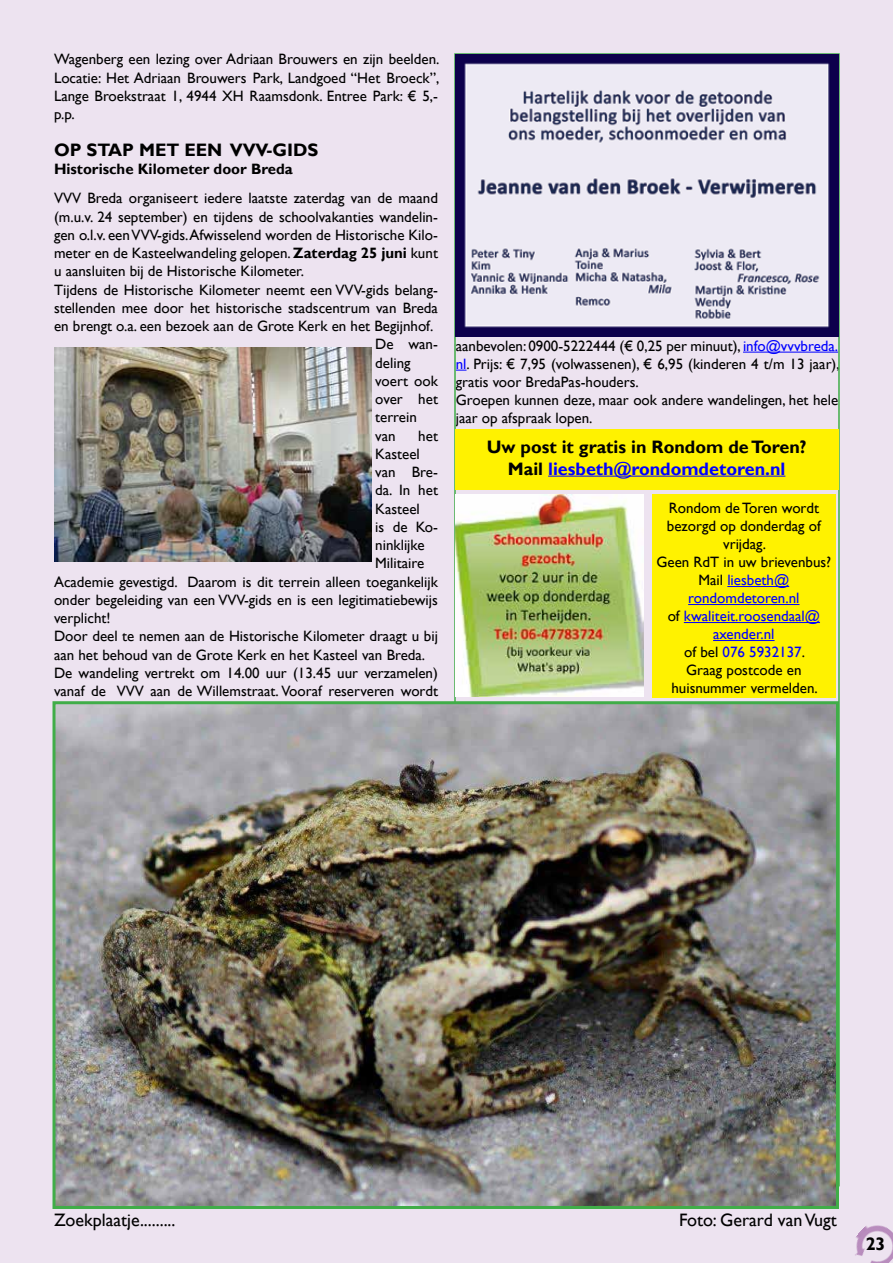
<style>
.page{position:relative;width:893px;height:1263px;background:#ede3f0}
.page>*{position:absolute;margin:0;border:0;box-sizing:border-box;transform-origin:0 0}
.t1{font:700 18px/21.6px "Gill Sans";color:#000;text-align:center}
.t2{font:18px "Gill Sans";color:#000}
.t3{font:15px/18px "Gill Sans";color:#000;text-align:justify}
.t4{font:700 15px "Gill Sans";color:#000}
.s1{font-weight:700}
.s2{color:#00f}
</style>
<div class="page">
<img style="left:855px;top:1225px;width:38px;height:38px">
<hr style="left:743px;top:352px;width:95px;height:1px;background:#00f">
<img style="left:455px;top:54px;width:384px;height:282px">
<img style="left:456px;top:494px;width:188px;height:202px">
<div style="left:652px;top:494px;width:183px;height:203px;background:#fff200"></div>
<hr style="left:727px;top:586px;width:62px;height:1px;background:#00f">
<hr style="left:688px;top:604px;width:111px;height:1px;background:#00f">
<hr style="left:684px;top:622px;width:136px;height:1px;background:#00f">
<hr style="left:713px;top:640px;width:62px;height:1px;background:#00f">
<div style="left:455px;top:429px;width:384px;height:60px;background:#fff200"></div>
<hr style="left:548px;top:476px;width:237px;height:1px;background:#00f">
<img style="left:54px;top:348px;width:317px;height:213px">
<img style="left:56px;top:705px;width:779px;height:500px">
<div style="left:52px;top:701px;width:787px;height:508px;border:3px solid #40ad48"></div>
<p class="t3" style="left:54px;top:50px;width:387px">Wagenberg een lezing over Adriaan Brouwers en zijn beelden.<br>Locatie: Het Adriaan Brouwers Park, Landgoed “Het Broeck”, Lange Broekstraat 1, 4944 XH Raamsdonk. Entree Park: € 5,- p.p.</p>
<p class="t1" style="left:54px;top:139px;width:266px">OP STAP MET EEN VVV-GIDS</p>
<p class="t4" style="left:54px;top:160px;width:240px">Historische Kilometer door Breda</p>
<p class="t3" style="left:54px;top:189px;width:385px">VVV Breda organiseert iedere laatste zaterdag van de maand</p>
<p class="t3" style="left:54px;top:208px;width:385px">(m.u.v. 24 september) en tijdens de schoolvakanties wandelin-</p>
<p class="t3" style="left:54px;top:226px;width:385px">gen o.l.v. een VVV-gids. Afwisselend worden de Historische Kilo-</p>
<p class="t3" style="left:54px;top:244px;width:385px">meter en de Kasteelwandeling gelopen. <span class="s1">Zaterdag 25 juni</span> kunt</p>
<p class="t3" style="left:54px;top:263px;width:251px">u aansluiten bij de Historische Kilometer.</p>
<p class="t3" style="left:54px;top:281px;width:385px">Tijdens de Historische Kilometer neemt een VVV-gids belang-</p>
<p class="t3" style="left:54px;top:299px;width:385px">stellenden mee door het historische stadscentrum van Breda</p>
<p class="t3" style="left:54px;top:317px;width:381px">en brengt o.a. een bezoek aan de Grote Kerk en het Begijnhof.</p>
<p class="t3" style="left:375px;top:336px;width:64px">De wan-</p>
<p class="t3" style="left:375px;top:354px;width:37px">deling</p>
<p class="t3" style="left:375px;top:372px;width:64px">voert ook</p>
<p class="t3" style="left:375px;top:390px;width:64px">over het</p>
<p class="t3" style="left:375px;top:409px;width:43px">terrein</p>
<p class="t3" style="left:375px;top:427px;width:22px">van</p>
<p class="t3" style="left:418px;top:427px;width:21px">het</p>
<p class="t3" style="left:375px;top:445px;width:46px">Kasteel</p>
<p class="t3" style="left:375px;top:463px;width:64px">van Bre-</p>
<p class="t3" style="left:375px;top:482px;width:64px">da. In het</p>
<p class="t3" style="left:375px;top:500px;width:46px">Kasteel</p>
<p class="t3" style="left:375px;top:518px;width:64px">is de Ko-</p>
<p class="t3" style="left:375px;top:536px;width:51px">ninklijke</p>
<p class="t3" style="left:375px;top:555px;width:51px">Militaire</p>
<p class="t3" style="left:54px;top:573px;width:385px">Academie gevestigd. Daarom is dit terrein alleen toegankelijk</p>
<p class="t3" style="left:54px;top:591px;width:385px">onder begeleiding van een VVV-gids en is een legitimatiebewijs</p>
<p class="t3" style="left:54px;top:609px;width:58px">verplicht!</p>
<p class="t3" style="left:54px;top:628px;width:385px">Door deel te nemen aan de Historische Kilometer draagt u bij</p>
<p class="t3" style="left:54px;top:646px;width:373px">aan het behoud van de Grote Kerk en het Kasteel van Breda.</p>
<p class="t3" style="left:54px;top:664px;width:385px">De wandeling vertrekt om 14.00 uur (13.45 uur verzamelen)</p>
<p class="t3" style="left:54px;top:682px;width:385px">vanaf de VVV aan de Willemstraat. Vooraf reserveren wordt</p>
<p class="t3" style="left:456px;top:337px;width:385px;text-align:left">aanbevolen: 0900-5222444 (€ 0,25 per minuut), <span class="s2">info@vvvbreda. nl</span>. Prijs: € 7,95 (volwassenen), € 6,95 (kinderen 4 t/m 13 jaar), gratis voor BredaPas-houders.<br>Groepen kunnen deze, maar ook andere wandelingen, het hele jaar op afspraak lopen.</p>
<p class="t1" style="left:487px;top:437px;width:321px">Uw post it gratis in Rondom de Toren?<br>Mail <span class="s2">liesbeth@rondomdetoren.nl</span></p>
<p class="t3" style="left:656px;top:500px;width:176px;text-align:center">Rondom de Toren wordt bezorgd op donderdag of vrijdag.<br>Geen RdT in uw brievenbus?<br>Mail <span class="s2">liesbeth@ rondomdetoren.nl<br></span>of <span class="s2">kwaliteit.roosendaal@ axender.nl<br></span>of bel <span class="s2">076 5932137</span>.<br>Graag postcode en huisnummer vermelden.</p>
<p class="t2" style="left:54px;top:1209px;width:123px">Zoekplaatje.........</p>
<p class="t2" style="left:679px;top:1209px;width:159px">Foto: Gerard van Vugt</p>
<p class="t1" style="left:866px;top:1234px;width:21px">23</p>
</div>
